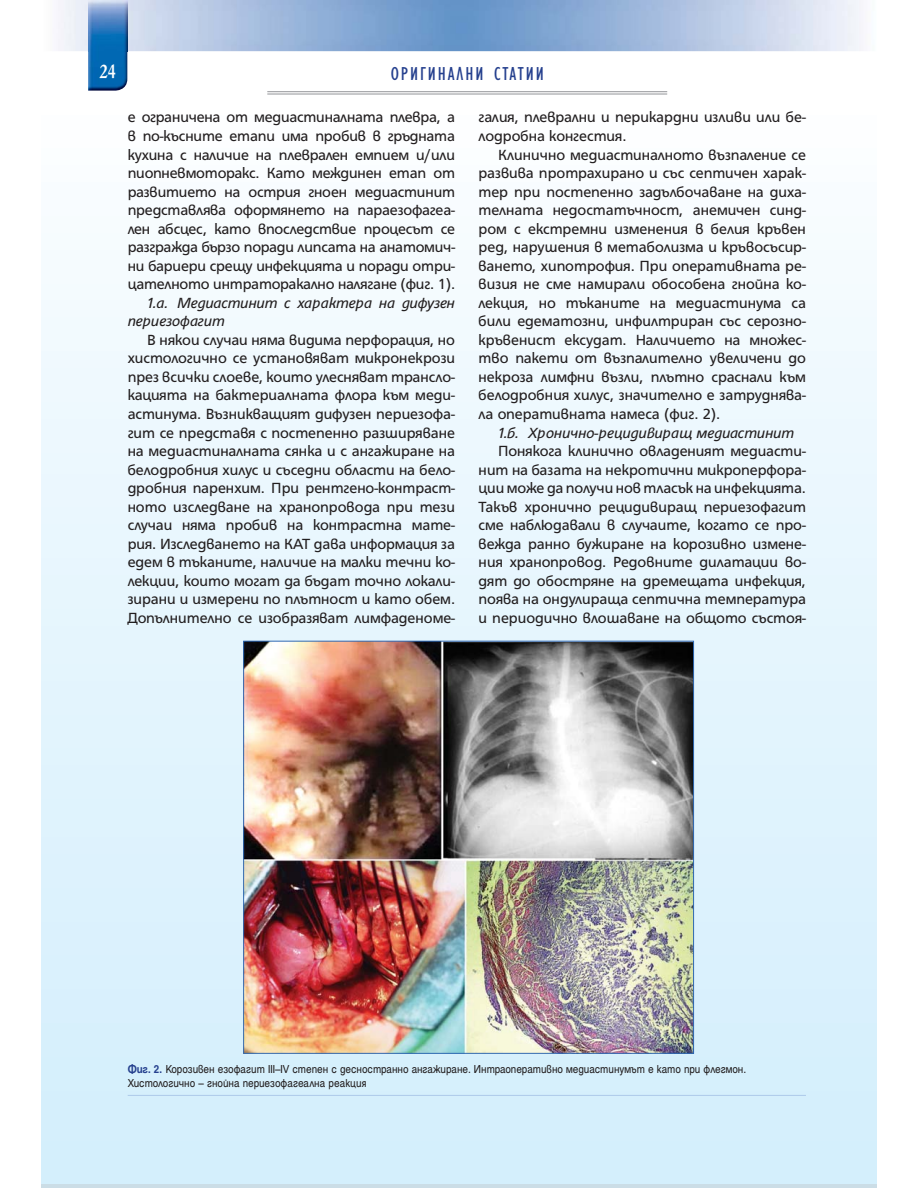
<style>
.page{position:relative;width:918px;height:1188px;background:#fff}
.page>*{position:absolute;margin:0;border:0;box-sizing:border-box;transform-origin:0 0}
.t1{font:700 21.3px "HS Garamond Bg";color:#fff;scale:.82 1}
.t2{font:condensed 19.35px "M06 Bg";letter-spacing:.1em;color:#25408e}
.t3{font:15.9px/18.6px "HS Grotesk Bg";color:#231f20;text-align:justify}
.t4{font:italic 15.9px/18.6px "HS Grotesk Bg";color:#231f20}
.t5{font:12.45px/13.8px "Helen Bg";color:#231f20;scale:.9 1}
.s1{font-weight:700;color:#25408e}
</style>
<div class="page">
<img style="left:58px;top:0;width:803px;height:51px">
<img style="left:88px;top:0;width:39px;height:91px">
<div style="left:41px;top:110px;width:836px;height:1077px;background:linear-gradient(to bottom,#fbfdff,#cfecfb)"></div>
<hr style="left:267px;top:91px;width:400px;height:1px;background:#939598">
<hr style="left:267px;top:94px;width:400px;height:1px;background:#939598">
<img style="left:245px;top:643px;width:447px;height:409px">
<hr style="left:128px;top:1095px;width:678px;height:1px;background:#adcaea">
<h1 class="t1" style="left:100px;top:59px;width:21px">24</h1>
<p class="t2" style="left:391px;top:63px;width:154px">ОРИГИНАЛНИ СТАТИИ</p>
<p class="t3" style="left:128px;top:109px;width:329px">е ограничена от медиастиналната плевра, а в по-късните етапи има пробив в гръдната кухина с наличие на плеврален емпием и/или пиопневмоторакс. Като междинен етап от развитието на острия гноен медиастинит представлява оформянето на параезофагеа&shy;лен абсцес, като впоследствие процесът се разгражда бързо поради липсата на анатомич&shy;ни бариери срещу инфекцията и поради отри&shy;цателното интраторакално налягане (фиг. 1).</p>
<p class="t4" style="left:128px;top:294px;width:329px;text-indent:20px">1.а. Медиастинит с характера на дифузен периезофагит</p>
<p class="t3" style="left:128px;top:331px;width:329px;text-indent:20px">В някои случаи няма видима перфорация, но хистологично се установяват микронекрози през всички слоеве, които улесняват трансло&shy;кацията на бактериалната флора към меди&shy;астинума. Възникващият дифузен периезофа&shy;гит се представя с постепенно разширяване на медиастиналната сянка и с ангажиране на белодробния хилус и съседни области на бело&shy;дробния паренхим. При рентгено-контраст&shy;ното изследване на хранопровода при тези случаи няма пробив на контрастна мате&shy;рия. Изследването на КАТ дава информация за едем в тъканите, наличие на малки течни ко&shy;лекции, които могат да бъдат точно локали&shy;зирани и измерени по плътност и като обем.<br>Допълнително се изобразяват лимфаденоме-</p>
<p class="t3" style="left:479px;top:109px;width:329px">галия, плеврални и перикардни изливи или бе&shy;лодробна конгестия.</p>
<p class="t3" style="left:479px;top:146px;width:329px;text-indent:20px">Клинично медиастиналното възпаление се развива протрахирано и със септичен харак&shy;тер при постепенно задълбочаване на диха&shy;телната недостатъчност, анемичен синд&shy;ром с екстремни изменения в белия кръвен ред, нарушения в метаболизма и кръвосъсир&shy;ването, хипотрофия. При оперативната ре&shy;визия не сме намирали обособена гнойна ко&shy;лекция, но тъканите на медиастинума са били едематозни, инфилтриран със серозно&shy;кръвенист ексудат. Наличието на множес&shy;тво пакети от възпалително увеличени до некроза лимфни възли, плътно сраснали към белодробния хилус, значително е затруднява&shy;ла оперативната намеса (фиг. 2).</p>
<p class="t4" style="left:498px;top:424px;width:297px">1.б. Хронично-рецидивиращ медиастинит</p>
<p class="t3" style="left:479px;top:442px;width:329px;text-indent:20px">Понякога клинично овладеният медиасти&shy;нит на базата на некротични микроперфора&shy;ции може да получи нов тласък на инфекцията.<br>Такъв хронично рецидивиращ периезофагит сме наблюдавали в случаите, когато се про&shy;вежда ранно бужиране на корозивно измене&shy;ния хранопровод. Редовните дилатации во&shy;дят до обостряне на дремещата инфекция, поява на ондулираща септична температура и периодично влошаване на общото състоя-</p>
<p class="t5" style="left:128px;top:1063px;width:689px"><span class="s1">Фиг. 2.</span> Корозивен езофагит III–IV степен с десностранно ангажиране. Интраоперативно медиастинумът е като при флегмон.<br>Хистологично – гнойна периезофагеална реакция</p>
</div>
